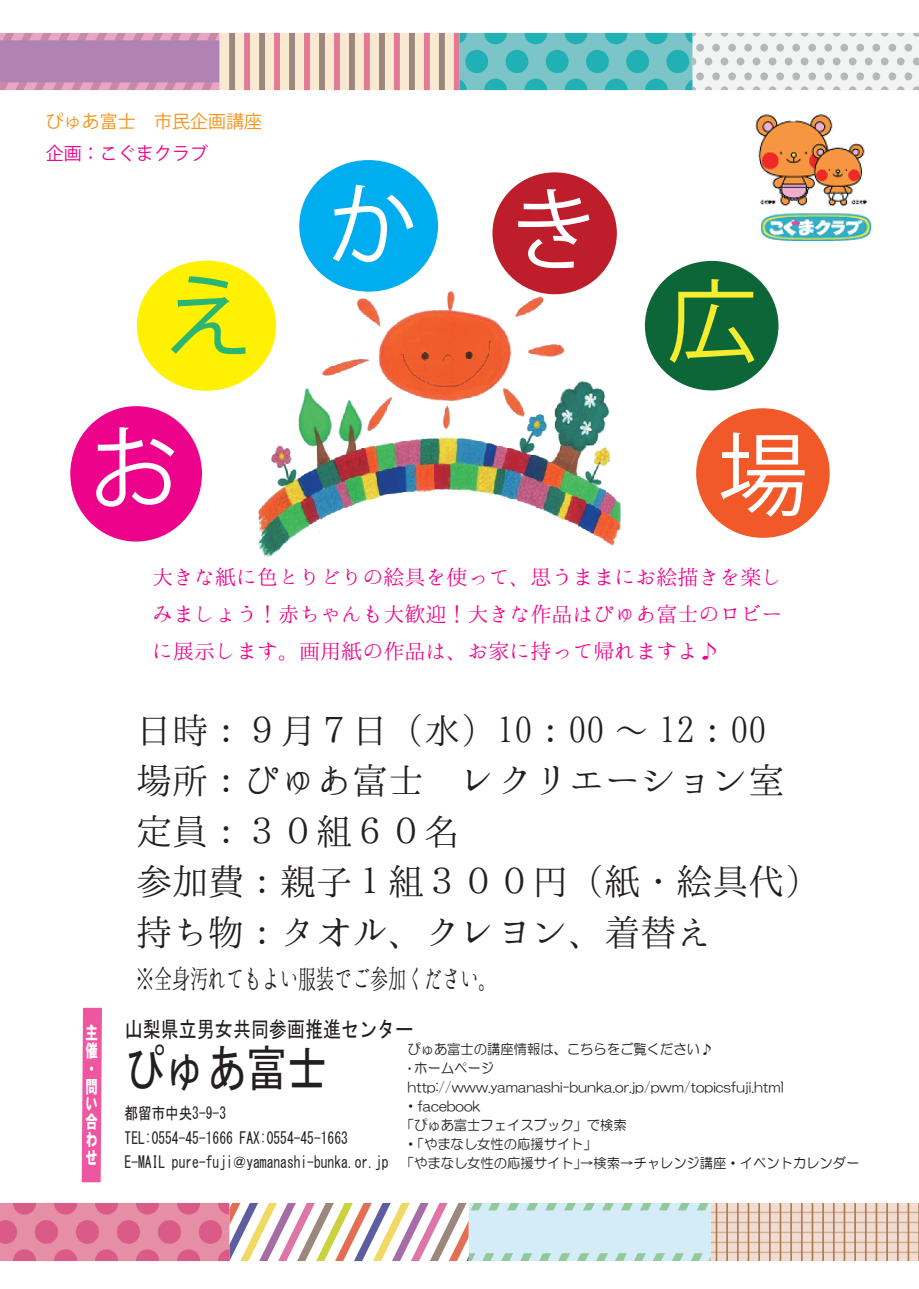
<style>
.page{position:relative;width:919px;height:1289px;background:#fff}
.page>*{position:absolute;margin:0;border:0;box-sizing:border-box;transform-origin:0 0}
.t1{font:90px "Koz Go Pro";color:#fff}
.t2{font:90px "Koz Go Pro";color:#2bb572}
.t3{font:90px "Koz Go Pro";color:#f4ed2f}
.t4{font:49.5px "MS Gothic";color:#231f20;scale:.82 1}
.t5{font:36px/50.6px "Hannari Mincho";color:#231f20}
.t6{font:27px "Hannari Mincho";color:#231f20;scale:.67 1}
.t7{font:22.05px "MS Gothic";color:#231f20;scale:.82 1}
.t8{font:21px/36.8px "Hannari Mincho";color:#ed028c;text-align:justify}
.t9{font:18px "Koz Go Pro";color:#f7931d}
.t10{font:18px "Koz Go Pro";color:#ed028c}
.t11{font:18px/18px "HG Soei Kakugothic UB";color:#fff;scale:.69 1}
.t12{font:16.5px/24.8px "MS Gothic";color:#231f20;scale:.82 1}
.t13{font:13.8px "HG Maru Gothic MPRO";color:#231f20;scale:.96 1}
.s1{font-size:9.6px}
</style>
<div class="page">
<img style="left:258px;top:291px;width:363px;height:276px">
<div style="left:70px;top:406px;width:132px;height:135px;background:#ed028c;border-radius:50%"></div>
<div style="left:138px;top:261px;width:137px;height:129px;background:#fff101;border-radius:50%"></div>
<div style="left:299px;top:160px;width:139px;height:132px;background:#00aeef;border-radius:50%"></div>
<div style="left:492px;top:172px;width:124px;height:122px;background:#be1d2c;border-radius:50%"></div>
<div style="left:696px;top:408px;width:133px;height:130px;background:#f15929;border-radius:50%"></div>
<div style="left:645px;top:261px;width:133px;height:129px;background:#0c6638;border-radius:50%"></div>
<img style="left:755px;top:114px;width:117px;height:126px">
<svg style="left:82px;top:1007px;width:20px;height:175px;background:#ef5fa5"></svg>
<img style="left:466px;top:32px;width:220px;height:59px">
<img style="left:686px;top:32px;width:232px;height:59px">
<img style="left:0;top:33px;width:214px;height:57px">
<img style="left:214px;top:32px;width:252px;height:59px">
<img style="left:235px;top:1203px;width:227px;height:58px">
<img style="left:0;top:1203px;width:235px;height:59px">
<img style="left:462px;top:1203px;width:242px;height:58px">
<img style="left:704px;top:1203px;width:214px;height:58px">
<h3 class="t9" style="left:46px;top:110px;width:217px">ぴゅあ富士　市民企画講座</h3>
<h3 class="t10" style="left:46px;top:142px;width:163px">企画：こぐまクラブ</h3>
<h1 class="t2" style="left:163px;top:258px;width:91px">え</h1>
<h1 class="t1" style="left:89px;top:410px;width:91px">お</h1>
<h1 class="t1" style="left:327px;top:169px;width:273px">か き</h1>
<h1 class="t3" style="left:667px;top:264px;width:91px">広</h1>
<h1 class="t1" style="left:717px;top:417px;width:91px">場</h1>
<h3 class="t8" style="left:152px;top:559px;width:632px">大きな紙に色とりどりの絵具を使って、思うままにお絵描きを楽しみましょう！赤ちゃんも大歓迎！大きな作品はぴゅあ富士のロビーに展示します。画用紙の作品は、お家に持って帰れますよ♪</h3>
<h3 class="t5" style="left:136px;top:704px;width:632px">日時：９月７日（水）10：00 ～ 12：00</h3>
<h3 class="t5" style="left:136px;top:755px;width:650px">場所：ぴゅあ富士　レクリエーション室</h3>
<h3 class="t11" style="left:86px;top:1023px;width:19px">主催・問い合わせ</h3>
<h3 class="t5" style="left:136px;top:805px;width:686px">定員：３０組６０名<br>参加費 : 親子１組３００円（紙・絵具代）持ち物：タオル、クレヨン、着替え</h3>
<h3 class="t6" style="left:136px;top:964px;width:539px">※全身汚れてもよい服装でご参加ください。</h3>
<h3 class="t7" style="left:125px;top:1018px;width:353px">山梨県立男女共同参画推進センター</h3>
<h2 class="t4" style="left:125px;top:1043px;width:249px">ぴゅあ富士</h2>
<p class="t13" style="left:407px;top:1042px;width:320px">ぴゅあ富士の講座情報は、こちらをご覧ください♪</p>
<p class="t13" style="left:405px;top:1061px;width:94px"><span class="s1">・</span>ホームページ</p>
<p class="t13" style="left:407px;top:1080px;width:393px">http://www.yamanashi-bunka.or.jp/pwm/topicsfuji.html</p>
<p class="t13" style="left:404px;top:1099px;width:81px">・facebook</p>
<p class="t13" style="left:401px;top:1118px;width:237px">「ぴゅあ富士フェイスブック」で検索</p>
<p class="t13" style="left:404px;top:1136px;width:202px">・「やまなし女性の応援サイト」</p>
<p class="t13" style="left:401px;top:1155px;width:479px">「やまなし女性の応援サイト」→検索→チャレンジ講座・イベントカレンダー</p>
<p class="t12" style="left:125px;top:1100px;width:323px">都留市中央3-9-3　<br>TEL:0554-45-1666 FAX:0554-45-1663<br>E-MAIL pure-fuji＠yamanashi-bunka.or.jp</p>
</div>
